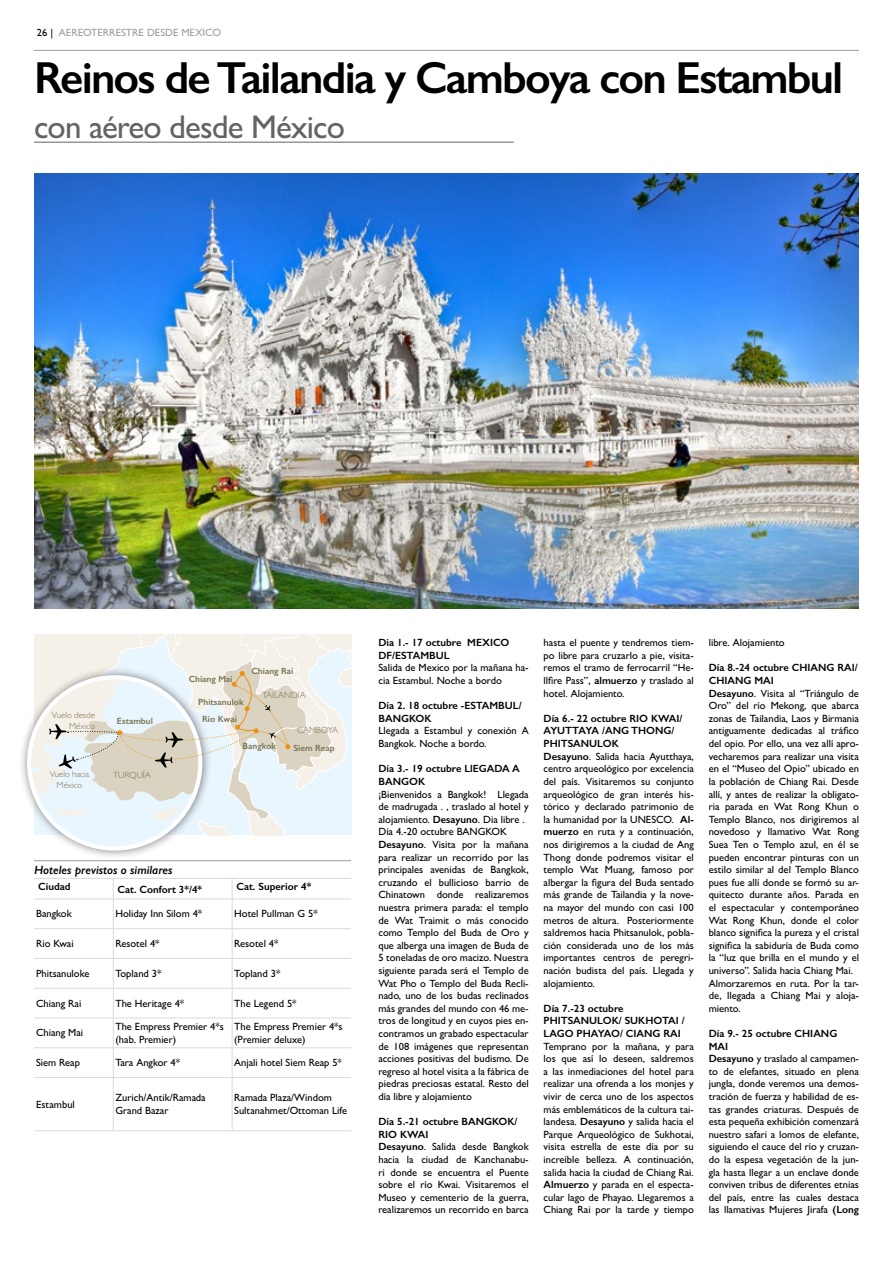
<style>
.page{position:relative;width:893px;height:1263px;background:#fff}
.page>*{position:absolute;margin:0;border:0;box-sizing:border-box;transform-origin:0 0}
.t1{font:600 45px "Gill Sans";letter-spacing:-.04em;color:#000}
.t2{font:500 33px "Gill Sans";letter-spacing:-.025em;color:#646363}
.t3{font:italic 600 12px "Gill Sans";color:#000}
.t4{font:500 10.5px/12.6px "Gill Sans";color:#000}
.t5{font:600 10.5px/12.6px "Gill Sans";color:#000}
.t6{font:500 10.5px "Gill Sans";color:#9d9d9c}
.t7{font:600 9px "Gill Sans";color:#797354}
.t8{font:300 9px/10.8px "Gill Sans";color:#797354;text-align:right}
.s1{color:#000}
.s2{font-weight:600}
</style>
<div class="page">
<hr style="left:34px;top:50px;width:825px;height:1px;background:#9d9d9c">
<hr style="left:34px;top:142px;width:480px;height:1px;background:#646363">
<img style="left:34px;top:174px;width:825px;height:434px">
<hr style="left:232px;top:928px;width:119px;height:1px;background:#dadada">
<hr style="left:232px;top:958px;width:119px;height:1px;background:#dadada">
<hr style="left:232px;top:988px;width:119px;height:1px;background:#dadada">
<hr style="left:232px;top:1017px;width:119px;height:1px;background:#dadada">
<hr style="left:232px;top:1047px;width:119px;height:1px;background:#dadada">
<hr style="left:232px;top:1077px;width:119px;height:1px;background:#dadada">
<hr style="left:34px;top:1130px;width:79px;height:1px;background:#dadada">
<hr style="left:113px;top:1130px;width:119px;height:1px;background:#dadada">
<hr style="left:232px;top:1130px;width:119px;height:1px;background:#dadada">
<hr style="left:34px;top:878px;width:79px;height:1px;background:#dadada">
<hr style="left:113px;top:878px;width:119px;height:1px;background:#dadada">
<hr style="left:232px;top:878px;width:119px;height:1px;background:#dadada">
<hr style="left:34px;top:898px;width:79px;height:1px;background:#dadada">
<hr style="left:113px;top:898px;width:119px;height:1px;background:#dadada">
<hr style="left:232px;top:898px;width:119px;height:1px;background:#dadada">
<hr style="left:34px;top:928px;width:79px;height:1px;background:#dadada">
<hr style="left:113px;top:928px;width:119px;height:1px;background:#dadada">
<hr style="left:34px;top:958px;width:79px;height:1px;background:#dadada">
<hr style="left:113px;top:958px;width:119px;height:1px;background:#dadada">
<hr style="left:34px;top:988px;width:79px;height:1px;background:#dadada">
<hr style="left:113px;top:988px;width:119px;height:1px;background:#dadada">
<hr style="left:34px;top:1017px;width:79px;height:1px;background:#dadada">
<hr style="left:113px;top:1017px;width:119px;height:1px;background:#dadada">
<hr style="left:34px;top:1047px;width:79px;height:1px;background:#dadada">
<hr style="left:113px;top:1047px;width:119px;height:1px;background:#dadada">
<svg style="left:113px;top:879px;width:1px;height:198px"></svg>
<svg style="left:232px;top:879px;width:1px;height:198px"></svg>
<hr style="left:34px;top:1077px;width:79px;height:1px;background:#dadada">
<hr style="left:113px;top:1077px;width:119px;height:1px;background:#dadada">
<hr style="left:113px;top:1078px;width:1px;height:52px;background:#dadada">
<hr style="left:232px;top:1078px;width:1px;height:52px;background:#dadada">
<hr style="left:34px;top:860px;width:317px;height:1px;background:#9d9d9c">
<div style="left:18px;top:667px;width:194px;height:193px;background:#000;opacity:.5"></div>
<svg style="left:29px;top:635px;width:322px;height:213px;background:#e9ebe8"></svg>
<p class="t6" style="left:37px;top:26px;width:186px"><span class="s1">26 |</span> AEREOTERRESTRE DESDE MEXICO</p>
<h1 class="t1" style="left:34px;top:50px;width:811px">Reinos de Tailandia y Camboya con Estambul</h1>
<h2 class="t2" style="left:34px;top:107px;width:313px">con aéreo desde México</h2>
<p class="t8" style="left:52px;top:709px;width:45px">Vuelo desde<br>México</p>
<p class="t8" style="left:50px;top:768px;width:41px;text-align:center">Vuelo hacia<br>México</p>
<p class="t7" style="left:117px;top:715px;width:38px">Estambul</p>
<p class="t8" style="left:113px;top:770px;width:39px">TURQUÍA</p>
<p class="t7" style="left:189px;top:673px;width:45px">Chiang Mai</p>
<p class="t7" style="left:202px;top:714px;width:36px">Río Kwai</p>
<p class="t7" style="left:198px;top:697px;width:47px">Phitsanulok</p>
<p class="t7" style="left:251px;top:665px;width:44px">Chiang Rai</p>
<p class="t8" style="left:262px;top:689px;width:45px">TAILANDIA</p>
<p class="t8" style="left:297px;top:725px;width:42px">CAMBOYA</p>
<p class="t7" style="left:242px;top:740px;width:35px">Bangkok</p>
<p class="t7" style="left:293px;top:742px;width:43px">Siem Reap</p>
<p class="t3" style="left:34px;top:862px;width:140px">Hoteles previstos o similares</p>
<p class="t5" style="left:38px;top:880px;width:34px">Ciudad</p>
<p class="t5" style="left:118px;top:882px;width:86px">Cat. Confort 3*/4*</p>
<p class="t5" style="left:236px;top:880px;width:76px">Cat. Superior 4*</p>
<p class="t4" style="left:36px;top:907px;width:37px">Bangkok</p>
<p class="t4" style="left:115px;top:907px;width:88px">Holiday Inn Silom 4*</p>
<p class="t4" style="left:234px;top:907px;width:85px">Hotel Pullman G 5*</p>
<p class="t4" style="left:36px;top:937px;width:39px">Rio Kwai</p>
<p class="t4" style="left:115px;top:937px;width:46px">Resotel 4*</p>
<p class="t4" style="left:234px;top:937px;width:46px">Resotel 4*</p>
<p class="t4" style="left:36px;top:967px;width:55px">Phitsanuloke</p>
<p class="t4" style="left:115px;top:967px;width:48px">Topland 3*</p>
<p class="t4" style="left:234px;top:967px;width:48px">Topland 3*</p>
<p class="t4" style="left:36px;top:997px;width:47px">Chiang Rai</p>
<p class="t4" style="left:115px;top:997px;width:70px">The Heritage 4*</p>
<p class="t4" style="left:234px;top:997px;width:64px">The Legend 5*</p>
<p class="t4" style="left:36px;top:1026px;width:49px">Chiang Mai</p>
<p class="t4" style="left:115px;top:1020px;width:110px">The Empress Premier 4*s (hab. Premier)</p>
<p class="t4" style="left:234px;top:1020px;width:110px">The Empress Premier 4*s (Premier deluxe)</p>
<p class="t4" style="left:36px;top:1056px;width:45px">Siem Reap</p>
<p class="t4" style="left:115px;top:1056px;width:66px">Tara Angkor 4*</p>
<p class="t4" style="left:234px;top:1056px;width:109px">Anjali hotel Siem Reap 5*</p>
<p class="t4" style="left:36px;top:1098px;width:40px">Estambul</p>
<p class="t4" style="left:115px;top:1091px;width:92px">Zurich/Antik/Ramada<br>Grand Bazar</p>
<p class="t4" style="left:234px;top:1091px;width:114px">Ramada Plaza/Windom<br>Sultanahmet/Ottoman Life</p>
<p class="t5" style="left:378px;top:636px;width:133px">Dia 1.- 17 octubre MEXICO<br>DF/ESTAMBUL</p>
<p class="t4" style="left:378px;top:661px;width:152px">Salida de Mexico por la mañana ha&shy;cia Estambul. Noche a bordo</p>
<p class="t5" style="left:378px;top:699px;width:145px">Día 2. 18 octubre -ESTAMBUL/<br>BANGKOK</p>
<p class="t4" style="left:378px;top:724px;width:152px">Llegada a Estambul y conexión A<br>Bangkok. Noche a bordo.</p>
<p class="t5" style="left:378px;top:762px;width:143px">Día 3.- 19 octubre LlEGADA A<br>BANGOK</p>
<p class="t4" style="left:378px;top:787px;width:152px">¡Bienvenidos a Bangkok! Llegada de madrugada . , traslado al hotel y alojamiento. <span class="s2">Desayuno</span>. Dia libre .<br>Día 4.-20 octubre BANGKOK<br><span class="s2">Desayuno</span>. Visita por la mañana para realizar un recorrido por las principales avenidas de Bangkok, cruzando el bullicioso barrio de<br>Chinatown donde realizaremos nuestra primera parada: el templo de Wat Traimit o más conocido como Templo del Buda de Oro y que alberga una imagen de Buda de<br>5 toneladas de oro macizo. Nuestra siguiente parada será el Templo de<br>Wat Pho o Templo del Buda Recli&shy;nado, uno de los budas reclinados más grandes del mundo con 46 me&shy;tros de longitud y en cuyos pies en&shy;contramos un grabado espectacular de 108 imágenes que representan acciones positivas del budismo. De regreso al hotel visita a la fábrica de piedras preciosas estatal. Resto del día libre y alojamiento</p>
<p class="t4" style="left:378px;top:1115px;width:152px"><span class="s2">Día 5.-21 octubre BANGKOK/<br>RIO KWAI<br>Desayuno</span>. Salida desde Bangkok hacia la ciudad de Kanchanabu&shy;ri donde se encuentra el Puente sobre el río Kwai. Visitaremos el<br>Museo y cementerio de la guerra, realizaremos un recorrido en barca</p>
<p class="t4" style="left:544px;top:636px;width:152px;text-align:justify">hasta el puente y tendremos tiem&shy;po libre para cruzarlo a pie, visita&shy;remos el tramo de ferrocarril “He&shy;llfire Pass”, <span class="s2">almuerzo</span> y traslado al hotel. Alojamiento.</p>
<p class="t4" style="left:544px;top:712px;width:152px"><span class="s2">Día 6.- 22 octubre RIO KWAI/<br>AYUTTAYA /ANG THONG/<br>PHITSANULOK<br>Desayuno</span>. Salida hacia Ayutthaya, centro arqueológico por excelencia del país. Visitaremos su conjunto arqueológico de gran interés his&shy;tórico y declarado patrimonio de la humanidad por la UNESCO. <span class="s2">Al&shy;muerzo</span> en ruta y a continuación, nos dirigiremos a la ciudad de Ang<br>Thong donde podremos visitar el templo Wat Muang, famoso por albergar la figura del Buda sentado más grande de Tailandia y la nove&shy;na mayor del mundo con casi 100 metros de altura. Posteriormente saldremos hacia Phitsanulok, pobla&shy;ción considerada uno de los más importantes centros de peregri&shy;nación budista del país. Llegada y alojamiento.</p>
<p class="t5" style="left:544px;top:1002px;width:143px">Día 7.-23 octubre<br>PHITSANULOK/ SUKHOTAI /<br>LAGO PHAYAO/ CIANG RAI</p>
<p class="t4" style="left:544px;top:1039px;width:152px;text-align:justify">Temprano por la mañana, y para los que así lo deseen, saldremos a las inmediaciones del hotel para realizar una ofrenda a los monjes y vivir de cerca uno de los aspectos más emblemáticos de la cultura tai&shy;landesa. <span class="s2">Desayuno</span> y salida hacia el Parque Arqueológico de Sukhotai, visita estrella de este día por su increíble belleza. A continuación, salida hacia la ciudad de Chiang Rai.<br><span class="s2">Almuerzo</span> y parada en el especta&shy;cular lago de Phayao. Llegaremos a Chiang Rai por la tarde y tiempo</p>
<p class="t4" style="left:709px;top:636px;width:77px">libre. Alojamiento</p>
<p class="t4" style="left:709px;top:661px;width:152px"><span class="s2">Día 8.-24 octubre CHIANG RAI/<br>CHIANG MAI<br>Desayuno</span>. Visita al “Triángulo de<br>Oro” del río Mekong, que abarca zonas de Tailandia, Laos y Birmania antiguamente dedicadas al tráfico del opio. Por ello, una vez allí apro&shy;vecharemos para realizar una visita en el “Museo del Opio” ubicado en la población de Chiang Rai. Desde allí, y antes de realizar la obligato&shy;ria parada en Wat Rong Khun o<br>Templo Blanco, nos dirigiremos al novedoso y llamativo Wat Rong<br>Suea Ten o Templo azul, en él se pueden encontrar pinturas con un estilo similar al del Templo Blanco pues fue allí donde se formó su ar&shy;quitecto durante años. Parada en el espectacular y contemporáneo<br>Wat Rong Khun, donde el color blanco significa la pureza y el cristal significa la sabiduría de Buda como la “luz que brilla en el mundo y el universo”. Salida hacia Chiang Mai.<br>Almorzaremos en ruta. Por la tar&shy;de, llegada a Chiang Mai y aloja&shy;miento.</p>
<p class="t4" style="left:709px;top:1027px;width:152px"><span class="s2">Día 9.- 25 octubre CHIANG<br>MAI<br>Desayuno</span> y traslado al campamen&shy;to de elefantes, situado en plena jungla, donde veremos una demos&shy;tración de fuerza y habilidad de es&shy;tas grandes criaturas. Después de esta pequeña exhibición comenzará nuestro safari a lomos de elefante, siguiendo el cauce del río y cruzan&shy;do la espesa vegetación de la jun&shy;gla hasta llegar a un enclave donde conviven tribus de diferentes etnias del país, entre las cuales destaca las llamativas Mujeres Jirafa <span class="s2">(Long</span></p>
</div>
